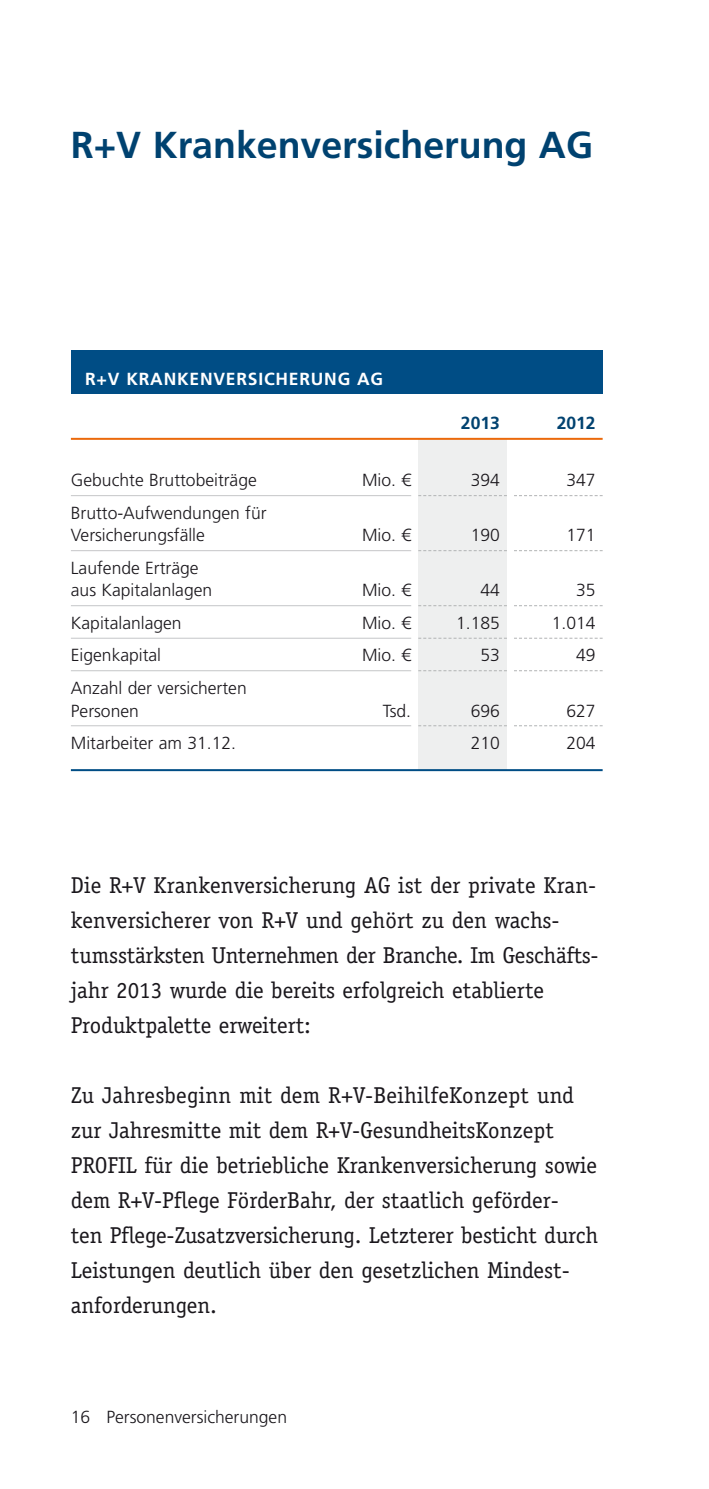
<style>
.page{position:relative;width:709px;height:1489px;background:#fff}
.page>*{position:absolute;margin:0;border:0;box-sizing:border-box;transform-origin:0 0}
.t1{font:700 37.5px "Frutiger LT";color:#004270}
.t2{font:23px/35px "Officina Serif";color:#1a171c}
.t3{font:300 17.5px/32.5px "Frutiger LT";color:#1a171c}
.t4{font:700 17.5px "Frutiger LT";letter-spacing:.045em;color:#fff}
.t5{font:700 17.5px "Frutiger LT";color:#004270}
</style>
<div class="page">
<div style="left:418px;top:439px;width:89px;height:331px;background:#eeefef"></div>
<hr style="left:71px;top:438px;width:531px;height:2px;background:#eb690b">
<div style="left:71px;top:350px;width:531px;height:44px;background:#004d85"></div>
<svg style="left:514px;top:495px;width:88px;height:1px"></svg>
<svg style="left:514px;top:550px;width:88px;height:1px"></svg>
<svg style="left:514px;top:605px;width:88px;height:1px"></svg>
<svg style="left:514px;top:637px;width:88px;height:1px"></svg>
<svg style="left:514px;top:670px;width:88px;height:1px"></svg>
<svg style="left:514px;top:725px;width:88px;height:1px"></svg>
<svg style="left:418px;top:495px;width:89px;height:1px"></svg>
<svg style="left:418px;top:550px;width:89px;height:1px"></svg>
<svg style="left:418px;top:605px;width:89px;height:1px"></svg>
<svg style="left:418px;top:637px;width:89px;height:1px"></svg>
<svg style="left:418px;top:670px;width:89px;height:1px"></svg>
<svg style="left:418px;top:725px;width:89px;height:1px"></svg>
<hr style="left:71px;top:495px;width:340px;height:1px;background:#c5c6c8">
<hr style="left:71px;top:550px;width:340px;height:1px;background:#c5c6c8">
<hr style="left:71px;top:605px;width:340px;height:1px;background:#c5c6c8">
<hr style="left:71px;top:637px;width:340px;height:1px;background:#c5c6c8">
<hr style="left:71px;top:670px;width:340px;height:1px;background:#c5c6c8">
<hr style="left:71px;top:725px;width:340px;height:1px;background:#c5c6c8">
<hr style="left:71px;top:769px;width:531px;height:2px;background:#004d85">
<h1 class="t1" style="left:71px;top:129px;width:523px">R+V Krankenversicherung AG</h1>
<p class="t4" style="left:85px;top:372px;width:300px">R+V KRANKENVERSICHERUNG AG</p>
<p class="t3" style="left:71px;top:465px;width:187px">Gebuchte Bruttobeiträge</p>
<p class="t3" style="left:362px;top:465px;width:51px">Mio. €</p>
<p class="t3" style="left:71px;top:503px;width:197px;line-height:22.5px">Brutto-Aufwendungen für<br>Versicherungsfälle</p>
<p class="t3" style="left:362px;top:520px;width:51px">Mio. €</p>
<p class="t3" style="left:71px;top:558px;width:143px;line-height:22.5px">Laufende Erträge aus Kapitalanlagen</p>
<p class="t3" style="left:362px;top:575px;width:51px">Mio. €</p>
<p class="t3" style="left:71px;top:608px;width:112px">Kapitalanlagen</p>
<p class="t3" style="left:362px;top:608px;width:51px">Mio. €</p>
<p class="t3" style="left:71px;top:640px;width:92px">Eigenkapital</p>
<p class="t3" style="left:362px;top:640px;width:51px">Mio. €</p>
<p class="t3" style="left:71px;top:678px;width:177px;line-height:22.5px">Anzahl der versicherten<br>Personen</p>
<p class="t3" style="left:383px;top:695px;width:30px">Tsd.</p>
<p class="t3" style="left:71px;top:728px;width:167px">Mitarbeiter am 31.12.</p>
<p class="t5" style="left:461px;top:416px;width:40px">2013</p>
<p class="t5" style="left:556px;top:416px;width:40px">2012</p>
<p class="t3" style="left:470px;top:465px;width:31px">394</p>
<p class="t3" style="left:566px;top:465px;width:31px">347</p>
<p class="t3" style="left:470px;top:520px;width:31px">190</p>
<p class="t3" style="left:566px;top:520px;width:31px">171</p>
<p class="t3" style="left:456px;top:575px;width:45px;text-align:right">44<br>1.185<br>53</p>
<p class="t3" style="left:552px;top:575px;width:45px;text-align:right">35<br>1.014<br>49</p>
<p class="t3" style="left:470px;top:695px;width:31px">696<br>210</p>
<p class="t3" style="left:566px;top:695px;width:31px">627<br>204</p>
<p class="t2" style="left:71px;top:869px;width:529px">Die R+V Krankenversicherung AG ist der private Kran - kenversicherer von R+V und gehört zu den wachs&shy;tumsstärksten Unternehmen der Branche. Im Geschäfts&shy;jahr 2013 wurde die bereits erfolgreich etablierte Produktpalette erweitert:</p>
<p class="t2" style="left:71px;top:1079px;width:529px">Zu Jahresbeginn mit dem R+V-BeihilfeKonzept und zur Jahresmitte mit dem R+V-GesundheitsKonzept PROFIL für die betriebliche Krankenversicherung sowie dem R+V-Pflege FörderBahr, der staatlich geförder-<br>ten Pflege-Zusatzversicherung. Letzterer besticht durch Leistungen deutlich über den gesetzlichen Mindest&shy;anforderungen.</p>
<p class="t3" style="left:71px;top:1401px;width:218px">16 Personenversicherungen</p>
</div>
